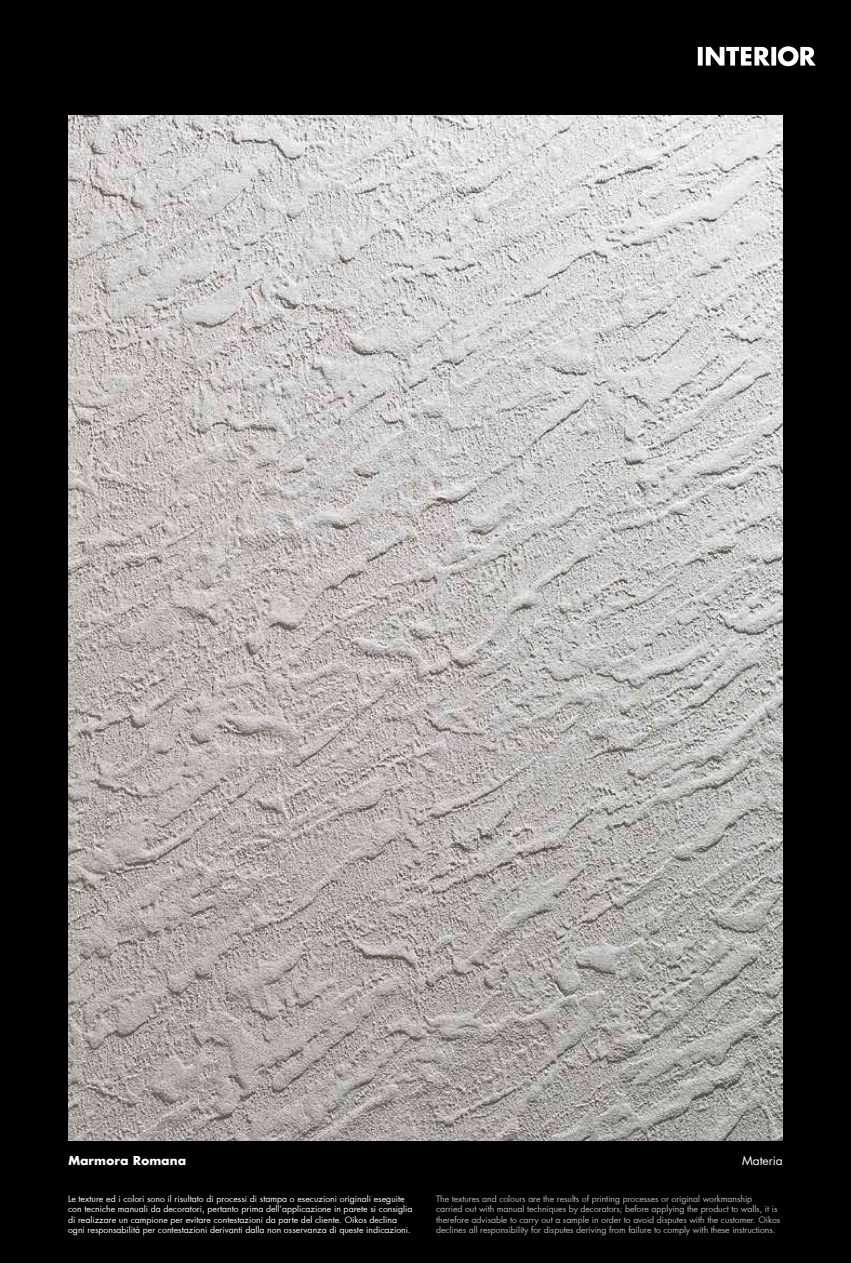
<style>
.page{position:relative;width:851px;height:1263px;background:#fff}
.page>*{position:absolute;margin:0;border:0;box-sizing:border-box;transform-origin:0 0}
.t1{font:700 12px "Futura";color:#fff}
.t2{font:12px "Futura";color:#fff}
.t3{font:8.7px/10.5px "Futura";letter-spacing:-.005em;color:#b9b8b8}
.t4{font:8.7px/10.5px "Futura";color:#fff}
</style>
<div class="page">
<div style="left:0;top:0;width:850px;height:1263px;background:#000"></div>
<img style="left:68px;top:116px;width:714px;height:1025px">
<svg style="left:697px;top:46px;width:118px;height:20px"></svg>
<h1 class="t1" style="left:68px;top:1152px;width:119px">Marmora Romana</h1>
<h1 class="t2" style="left:741px;top:1152px;width:42px">Materia</h1>
<p class="t4" style="left:68px;top:1193px;width:346px">Le texture ed i colori sono il risultato di processi di stampa o esecuzioni originali eseguite con tecniche manuali da decoratori, pertanto prima dell’applicazione in parete si consiglia di realizzare un campione per evitare contestazioni da parte del cliente. Oikos declina ogni responsabilità per contestazioni derivanti dalla non osservanza di queste indicazioni.</p>
<p class="t3" style="left:436px;top:1193px;width:346px">The textures and colours are the results of printing processes or original workmanship carried out with manual techniques by decorators; before applying the product to walls, it is therefore advisable to carry out a sample in order to avoid disputes with the customer. Oikos declines all responsibility for disputes deriving from failure to comply with these instructions.</p>
</div>
